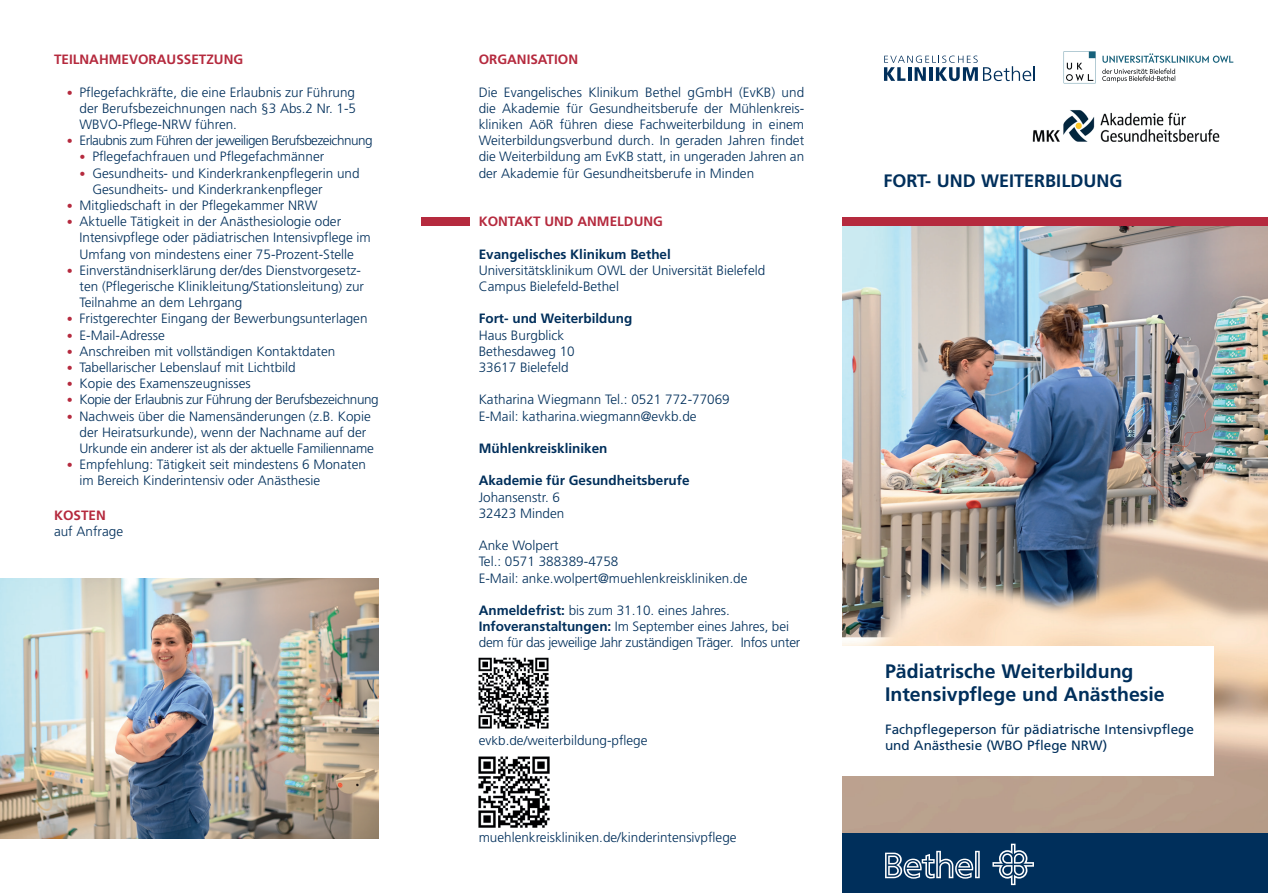
<style>
.page{position:relative;width:1268px;height:893px;background:#fff}
.page>*{position:absolute;margin:0;border:0;box-sizing:border-box;transform-origin:0 0}
.t1{font:700 19.5px/23.4px "Frutiger LT Std";color:#002f5b}
.t2{font:700 18px "Frutiger LT Std";color:#002f5b}
.t3{font:300 13.5px/16.2px "Frutiger LT Std";color:#002f5b}
.t4{font:700 13.5px "Frutiger LT Std";color:#002f5b}
.t5{font:13.5px/16.2px "Frutiger LT Std";color:#002f5b}
.t6{font:700 13.5px "Frutiger LT Std";color:#b52a3e}
.t7{font:300 13.5px "Frutiger LT Std";letter-spacing:-.04em;color:#002f5b}
.t8{font:300 13.5px "Frutiger LT Std";letter-spacing:-.03em;color:#002f5b}
.s1{font-size:12px;color:#b52a3e}
.s2{font-weight:700}
</style>
<div class="page">
<img style="left:842px;top:225px;width:425px;height:608px">
<div style="left:821px;top:646px;width:392px;height:130px;background:#fff"></div>
<div style="left:842px;top:833px;width:425px;height:60px;background:#002f5b"></div>
<div style="left:842px;top:217px;width:425px;height:8px;background:#b52a3e"></div>
<svg style="left:992px;top:844px;width:41px;height:41px"></svg>
<svg style="left:885px;top:851px;width:94px;height:28px"></svg>
<div style="left:421px;top:217px;width:49px;height:8px;background:#b52a3e"></div>
<svg style="left:884px;top:56px;width:150px;height:25px"></svg>
<svg style="left:1063px;top:51px;width:32px;height:32px"></svg>
<svg style="left:1102px;top:53px;width:130px;height:29px"></svg>
<img style="left:1032px;top:110px;width:186px;height:32px">
<img style="left:0;top:578px;width:378px;height:261px">
<img style="left:478px;top:657px;width:71px;height:72px">
<img style="left:478px;top:756px;width:72px;height:72px">
<p class="t6" style="left:54px;top:51px;width:191px">TEILNAHMEVORAUSSETZUNG</p>
<p class="t3" style="left:80px;top:84px;width:278px;text-align:justify;text-indent:-13px"><span class="s1">•</span> Pflegefachkräfte, die eine Erlaubnis zur Führung der Berufsbezeichnungen nach §3 Abs.2 Nr. 1-5<br>WBVO-Pflege-NRW führen.</p>
<p class="t7" style="left:67px;top:133px;width:307px"><span class="s1">•</span> Erlaubnis zum Führen der jeweiligen Berufsbezeichnung</p>
<p class="t3" style="left:80px;top:149px;width:246px"><span class="s1">•</span> Pflegefachfrauen und Pflegefachmänner</p>
<p class="t3" style="left:92px;top:165px;width:269px;text-indent:-13px"><span class="s1">•</span> Gesundheits- und Kinderkrankenpflegerin und<br>Gesundheits- und Kinderkrankenpfleger</p>
<p class="t3" style="left:67px;top:197px;width:252px"><span class="s1">•</span> Mitgliedschaft in der Pflegekammer NRW</p>
<p class="t3" style="left:80px;top:214px;width:293px;text-indent:-13px"><span class="s1">•</span> Aktuelle Tätigkeit in der Anästhesiologie oder<br>Intensivpflege oder pädiatrischen Intensivpflege im<br>Umfang von mindestens einer 75-Prozent-Stelle</p>
<p class="t3" style="left:80px;top:262px;width:286px;text-indent:-13px"><span class="s1">•</span> Einverständniserklärung der/des Dienstvorgesetz&shy;ten (Pflegerische Klinikleitung/Stationsleitung) zur<br>Teilnahme an dem Lehrgang</p>
<p class="t3" style="left:67px;top:311px;width:302px"><span class="s1">•</span> Fristgerechter Eingang der Bewerbungsunterlagen</p>
<p class="t3" style="left:67px;top:327px;width:100px"><span class="s1">•</span> E-Mail-Adresse</p>
<p class="t3" style="left:67px;top:343px;width:270px"><span class="s1">•</span> Anschreiben mit vollständigen Kontaktdaten</p>
<p class="t3" style="left:67px;top:359px;width:230px"><span class="s1">•</span> Tabellarischer Lebenslauf mit Lichtbild</p>
<p class="t3" style="left:67px;top:376px;width:185px"><span class="s1">•</span> Kopie des Examenszeugnisses</p>
<p class="t8" style="left:67px;top:392px;width:313px"><span class="s1">•</span> Kopie der Erlaubnis zur Führung der Berufsbezeichnung</p>
<p class="t3" style="left:80px;top:408px;width:295px;text-indent:-13px"><span class="s1">•</span> Nachweis über die Namensänderungen (z.B. Kopie der Heiratsurkunde), wenn der Nachname auf der<br>Urkunde ein anderer ist als der aktuelle Familienname</p>
<p class="t3" style="left:80px;top:457px;width:288px;text-indent:-13px"><span class="s1">•</span> Empfehlung: Tätigkeit seit mindestens 6 Monaten im Bereich Kinderintensiv oder Anästhesie</p>
<p class="t6" style="left:54px;top:507px;width:53px">KOSTEN</p>
<p class="t3" style="left:54px;top:523px;width:71px">auf Anfrage</p>
<p class="t6" style="left:478px;top:51px;width:101px">ORGANISATION</p>
<p class="t3" style="left:478px;top:84px;width:327px;text-align:justify">Die Evangelisches Klinikum Bethel gGmbH (EvKB) und die Akademie für Gesundheitsberufe der Mühlenkreis&shy;kliniken AöR führen diese Fachweiterbildung in einem Weiterbildungsverbund durch. In geraden Jahren findet die Weiterbildung am EvKB statt, in ungeraden Jahren an der Akademie für Gesundheitsberufe in Minden</p>
<p class="t6" style="left:478px;top:213px;width:186px">KONTAKT UND ANMELDUNG</p>
<p class="t4" style="left:478px;top:246px;width:194px">Evangelisches Klinikum Bethel</p>
<p class="t3" style="left:478px;top:262px;width:288px">Universitätsklinikum OWL der Universität Bielefeld<br>Campus Bielefeld-Bethel</p>
<p class="t4" style="left:478px;top:311px;width:155px">Fort- und Weiterbildung</p>
<p class="t3" style="left:478px;top:327px;width:98px">Haus Burgblick<br>Bethesdaweg 10<br>33617 Bielefeld</p>
<p class="t3" style="left:478px;top:392px;width:252px">Katharina Wiegmann Tel.: 0521 772-77069<br>E-Mail: katharina.wiegmann@evkb.de</p>
<p class="t4" style="left:478px;top:440px;width:130px">Mühlenkreiskliniken</p>
<p class="t4" style="left:478px;top:473px;width:212px">Akademie für Gesundheitsberufe</p>
<p class="t3" style="left:478px;top:489px;width:87px">Johansenstr. 6<br>32423 Minden</p>
<p class="t3" style="left:478px;top:538px;width:270px">Anke Wolpert<br>Tel.: 0571 388389-4758<br>E-Mail: anke.wolpert@muehlenkreiskliniken.de</p>
<p class="t3" style="left:478px;top:602px;width:323px"><span class="s2">Anmeldefrist:</span> bis zum 31.10. eines Jahres.<br><span class="s2">Infoveranstaltungen:</span> Im September eines Jahres, bei dem für das jeweilige Jahr zuständigen Träger. Infos unter</p>
<p class="t3" style="left:478px;top:732px;width:170px">evkb.de/weiterbildung-pflege</p>
<p class="t3" style="left:478px;top:829px;width:259px">muehlenkreiskliniken.de/kinderintensivpflege</p>
<h2 class="t2" style="left:883px;top:170px;width:240px">FORT- UND WEITERBILDUNG</h2>
<h1 class="t1" style="left:884px;top:659px;width:281px">Pädiatrische Weiterbildung<br>Intensivpflege und Anästhesie</h1>
<p class="t5" style="left:884px;top:721px;width:310px">Fachpflegeperson für pädiatrische Intensivpflege und Anästhesie (WBO Pflege NRW)</p>
</div>
